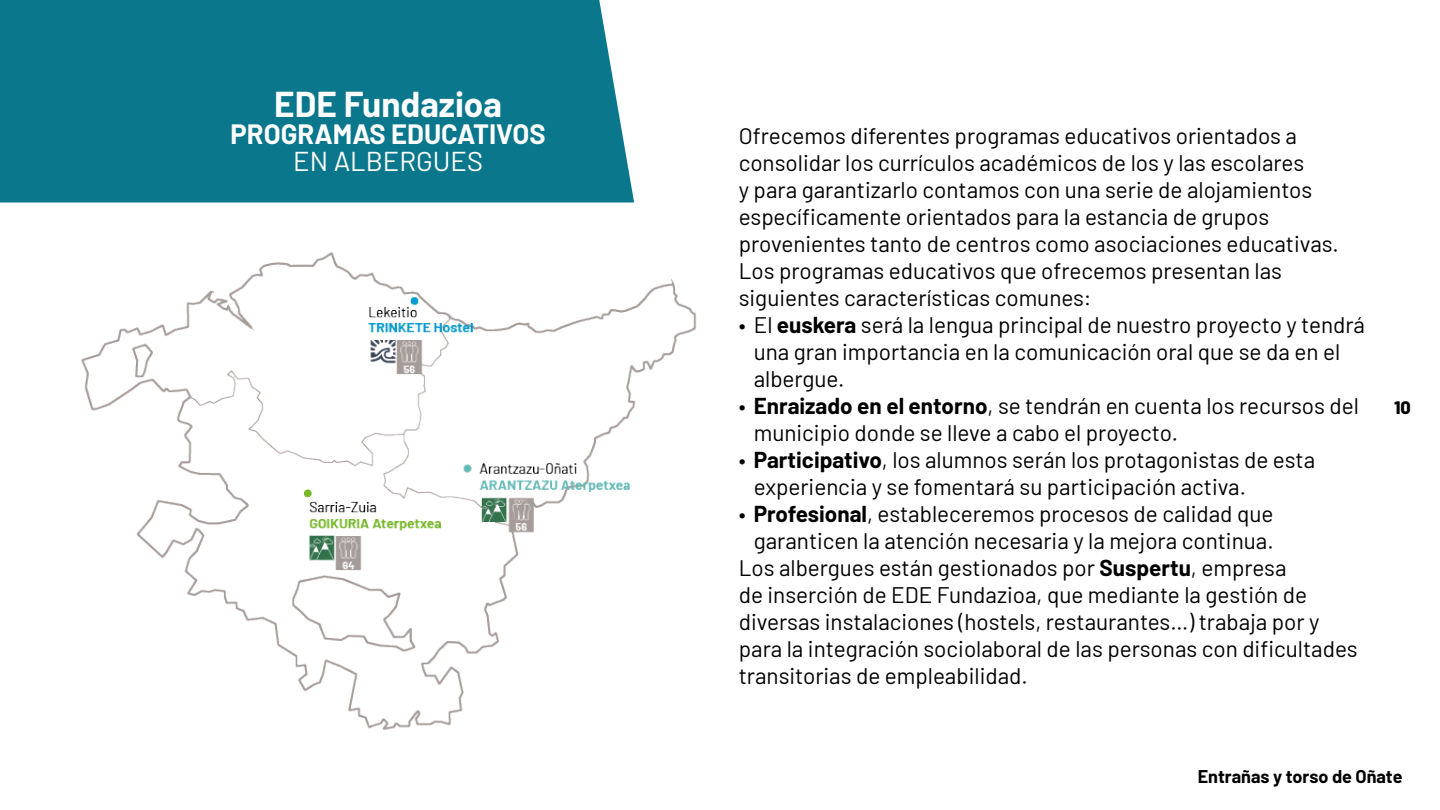
<style>
.page{position:relative;width:1440px;height:810px;background:#fff}
.page>*{position:absolute;margin:0;border:0;box-sizing:border-box;transform-origin:0 0}
.t1{font:700 35.1px "Barlow";color:#fff}
.t2{font:700 27.3px "Barlow";color:#fff}
.t3{font:27.3px "Barlow";color:#fff}
.t4{font:22.5px/27px "Barlow";color:#000}
.t5{font:700 18px "Barlow";color:#000}
.t6{font:800 18px "Barlow";color:#000}
.s1{font-weight:700}
</style>
<div class="page">
<div style="left:0;top:0;width:634px;height:202px;background:#0a778c"></div>
<img style="left:81px;top:252px;width:616px;height:478px">
<p class="t1" style="left:274px;top:78px;width:229px">EDE Fundazioa</p>
<p class="t2" style="left:231px;top:114px;width:316px">PROGRAMAS EDUCATIVOS</p>
<p class="t3" style="left:293px;top:141px;width:191px">EN ALBERGUES</p>
<p class="t4" style="left:739px;top:121px;width:602px">Ofrecemos diferentes programas educativos orientados a consolidar los currículos académicos de los y las escolares<br>y para garantizarlo contamos con una serie de alojamientos específicamente orientados para la estancia de grupos provenientes tanto de centros como asociaciones educativas.</p>
<p class="t4" style="left:739px;top:256px;width:545px">Los programas educativos que ofrecemos presentan las siguientes características comunes:</p>
<p class="t4" style="left:754px;top:310px;width:613px;text-indent:-15px">• El <span class="s1">euskera</span> será la lengua principal de nuestro proyecto y tendrá una gran importancia en la comunicación oral que se da en el albergue.</p>
<p class="t4" style="left:754px;top:391px;width:607px;text-indent:-15px">• <span class="s1">Enraizado en el entorno</span>, se tendrán en cuenta los recursos del municipio donde se lleve a cabo el proyecto.</p>
<p class="t4" style="left:754px;top:445px;width:563px;text-indent:-15px">• <span class="s1">Participativo</span>, los alumnos serán los protagonistas de esta experiencia y se fomentará su participación activa.</p>
<p class="t4" style="left:739px;top:499px;width:536px;text-align:right">• <span class="s1">Profesional</span>, estableceremos procesos de calidad que garanticen la atención necesaria y la mejora continua.</p>
<p class="t4" style="left:739px;top:553px;width:620px">Los albergues están gestionados por <span class="s1">Suspertu</span>, empresa<br>de inserción de EDE Fundazioa, que mediante la gestión de diversas instalaciones (hostels, restaurantes…) trabaja por y para la integración sociolaboral de las personas con dificultades transitorias de empleabilidad.</p>
<p class="t6" style="left:1394px;top:394px;width:18px">10</p>
<p class="t5" style="left:1198px;top:763px;width:206px">Entrañas y torso de Oñate</p>
</div>
